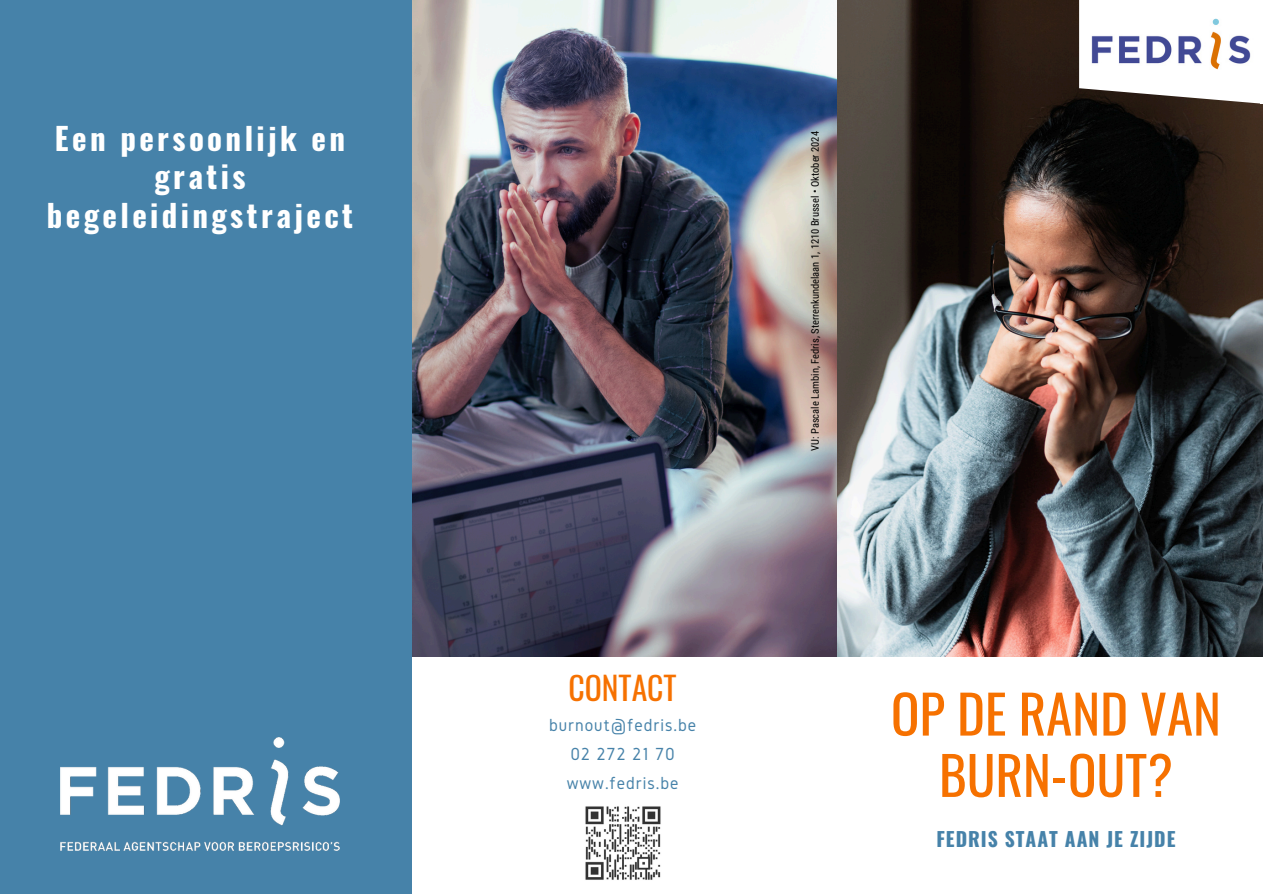
<style>
.page{position:relative;width:1263px;height:894px;background:#fff}
.page>*{position:absolute;margin:0;border:0;box-sizing:border-box;transform-origin:0 0}
.t1{font:52.95px/61.3px "Oswald";color:#f67100;text-align:center}
.t2{font:31.8px "Oswald";color:#f67100}
.t3{font:700 30.9px/38.2px "Oswald";letter-spacing:.11em;color:#fff;text-align:center}
.t4{font:700 19.65px "Oswald";letter-spacing:.05em;color:#4682a9}
.t5{font:18.15px "Gidole";letter-spacing:.05em;color:#4682a9}
.t6{font:10.5px "Roboto Condensed";color:#000}
</style>
<div class="page">
<img style="left:412px;top:0;width:425px;height:656px">
<div style="left:0;top:0;width:412px;height:893px;background:#4682a9"></div>
<img style="left:837px;top:0;width:426px;height:656px">
<img style="left:1079px;top:0;width:184px;height:104px">
<img style="left:61px;top:737px;width:279px;height:113px">
<img style="left:585px;top:806px;width:76px;height:74px">
<p class="t3" style="left:47px;top:118px;width:308px">Een persoonlijk en gratis begeleidingstraject</p>
<h2 class="t2" style="left:568px;top:662px;width:110px">CONTACT</h2>
<h5 class="t5" style="left:549px;top:714px;width:148px">burnout@fedris.be</h5>
<h5 class="t5" style="left:570px;top:743px;width:106px">02 272 21 70</h5>
<h5 class="t5" style="left:567px;top:773px;width:113px">www.fedris.be</h5>
<p class="t6" style="left:809px;top:450px;width:321px;rotate:-90deg">VU: Pascale Lambin, Fedris, Sterrenkundelaan 1, 1210 Brussel • Oktober 2024</p>
<h1 class="t1" style="left:891px;top:680px;width:332px">OP DE RAND VAN<br>BURN-OUT?</h1>
<h4 class="t4" style="left:936px;top:822px;width:241px">FEDRIS STAAT AAN JE ZIJDE</h4>
</div>
